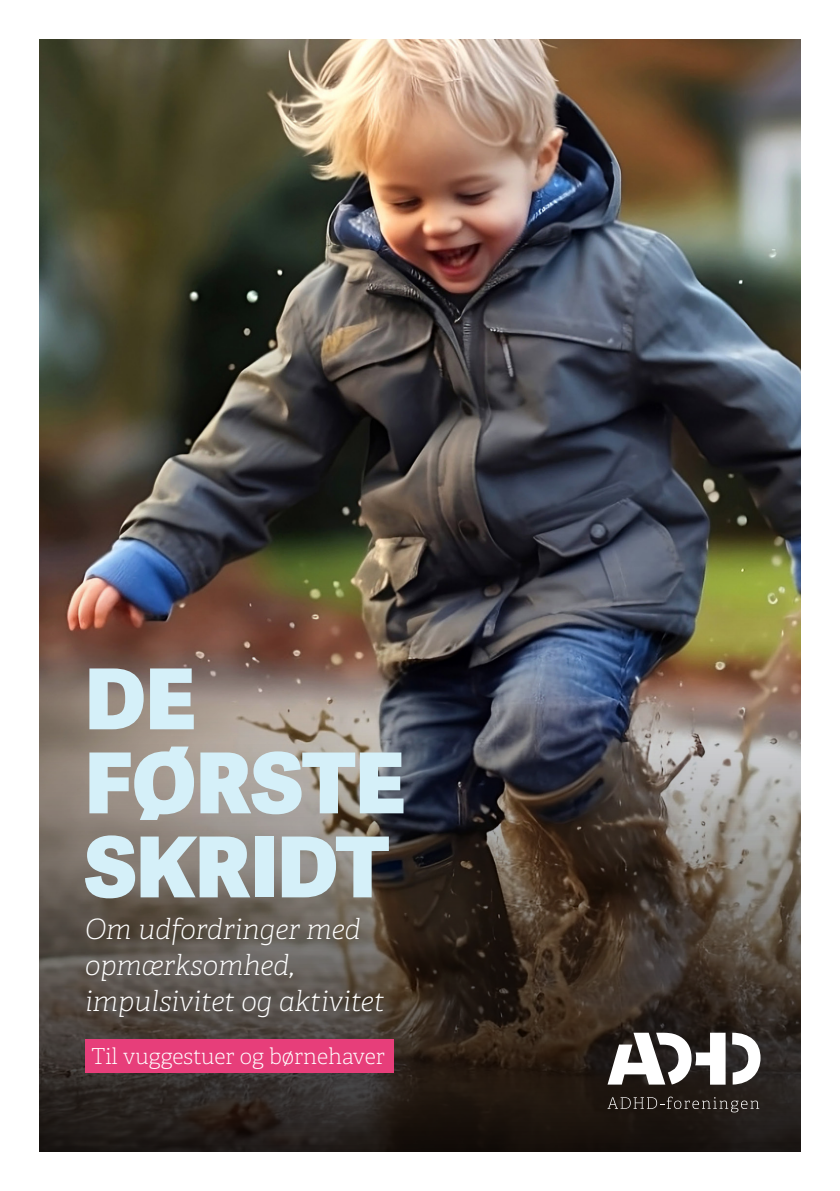
<style>
.page{position:relative;width:840px;height:1191px;background:#fff}
.page>*{position:absolute;margin:0;border:0;box-sizing:border-box;transform-origin:0 0}
.t1{font:800 84px "Adelle Sans";color:#d5f0f9}
.t2{font:italic 28px "Adelle PE Th";color:#fff}
.t3{font:22px "Adelle PE Th";color:#fff}
</style>
<div class="page">
<img style="left:40px;top:40px;width:759px;height:396px">
<img style="left:40px;top:436px;width:759px;height:715px">
<svg style="left:607px;top:1096px;width:151px;height:16px;background:#39332e"></svg>
<svg style="left:607px;top:1032px;width:118px;height:52px"></svg>
<svg style="left:731px;top:1032px;width:29px;height:52px"></svg>
<div style="left:85px;top:1039px;width:308px;height:33px;background:#e73e7a"></div>
<p class="t1" style="left:85px;top:636px;width:112px">DE</p>
<p class="t1" style="left:85px;top:720px;width:321px">FØRSTE</p>
<p class="t1" style="left:85px;top:804px;width:305px">SKRIDT</p>
<p class="t2" style="left:85px;top:910px;width:277px">Om udfordringer med</p>
<p class="t2" style="left:85px;top:946px;width:210px">opmærksomhed,</p>
<p class="t2" style="left:85px;top:982px;width:301px">impulsivitet og aktivitet</p>
<p class="t3" style="left:91px;top:1041px;width:295px">Til vuggestuer og børnehaver</p>
</div>
